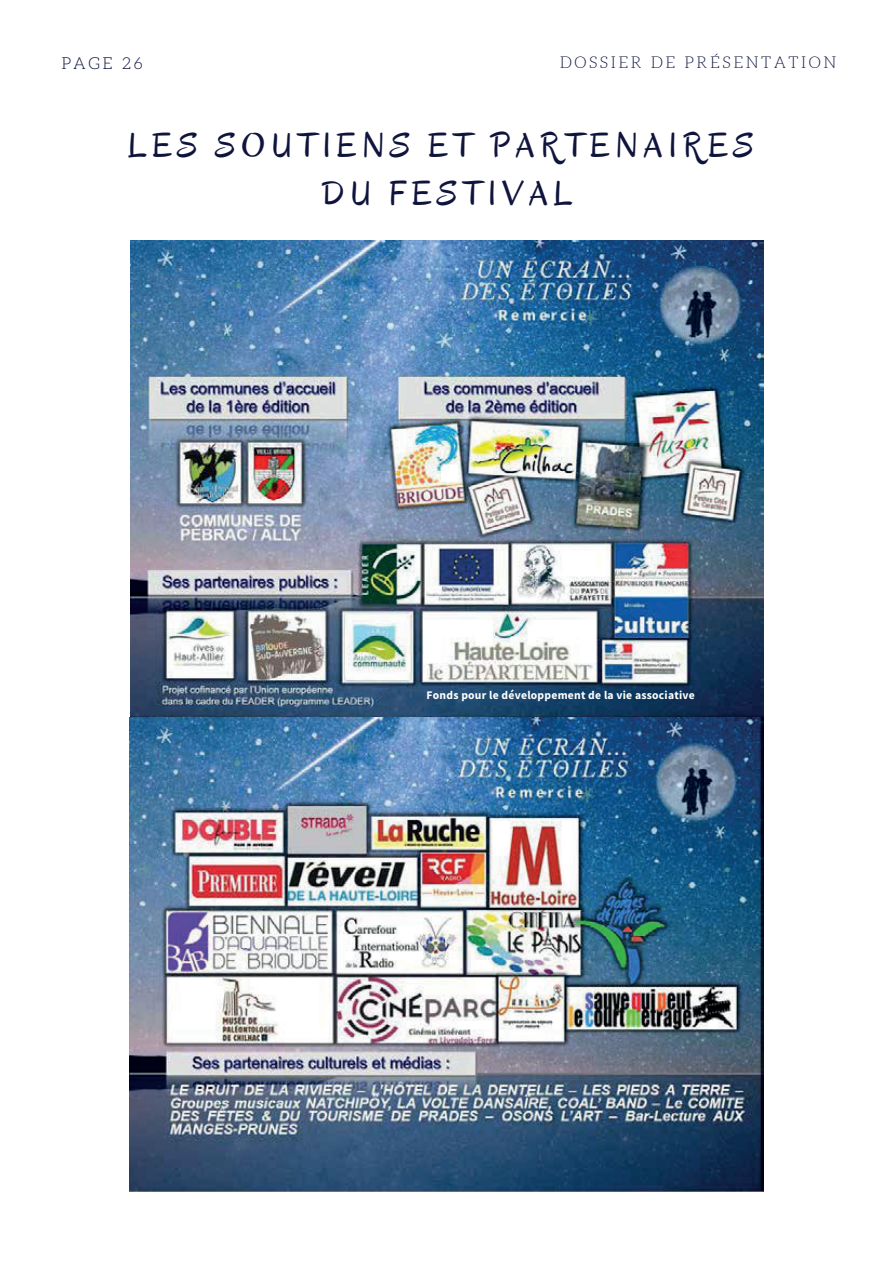
<style>
.page{position:relative;width:893px;height:1263px;background:#fff}
.page>*{position:absolute;margin:0;border:0;box-sizing:border-box;transform-origin:0 0}
.t1{font:34.95px/48px "Oregano";letter-spacing:.16em;color:#0f143d;text-align:center}
.t2{font:300 16.5px "Aleo";letter-spacing:.16em;color:#0e143c}
.t3{font:300 16.05px "Aleo";letter-spacing:.16em;color:#0f143d}
.t4{font:700 11.7px "Source Sans Pro";letter-spacing:.02em;color:#fff}
</style>
<div class="page">
<img style="left:130px;top:241px;width:634px;height:950px">
<h2 class="t2" style="left:62px;top:54px;width:82px">PAGE 26</h2>
<h3 class="t3" style="left:560px;top:53px;width:278px">DOSSIER DE PRÉSENTATION</h3>
<h1 class="t1" style="left:128px;top:122px;width:627px">LES SOUTIENS ET PARTENAIRES<br>DU FESTIVAL</h1>
<p class="t4" style="left:427px;top:687px;width:270px">Fonds pour le développement de la vie associative</p>
</div>
